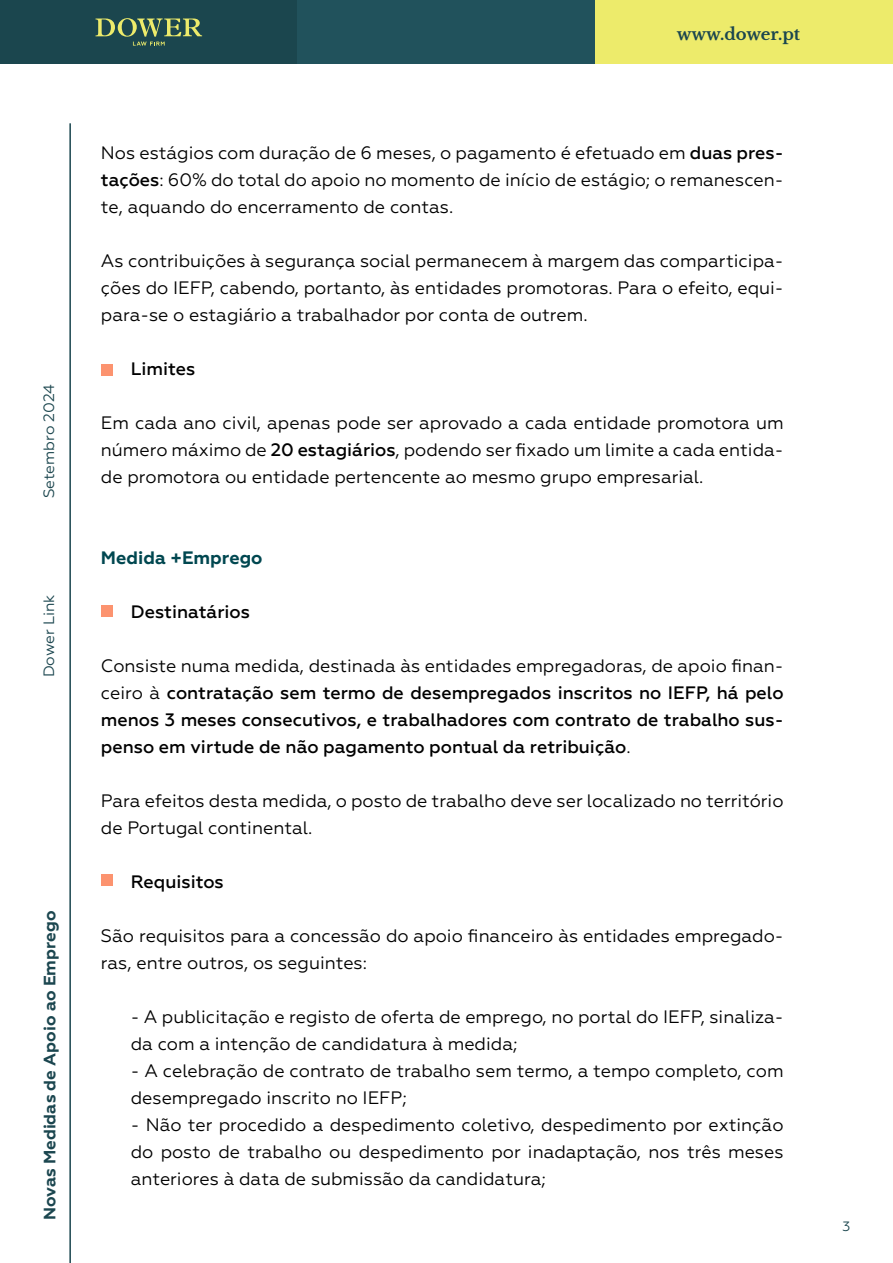
<style>
.page{position:relative;width:893px;height:1263px;background:#fff}
.page>*{position:absolute;margin:0;border:0;box-sizing:border-box;transform-origin:0 0}
.t1{font:18px/27px "Geometria";color:#000;text-align:justify}
.t2{font:500 18px/27px "Geometria";color:#000;text-align:justify}
.t3{font:700 18px "Geometria";color:#004750}
.t4{font:700 16.5px "Geometria";color:#1b464f}
.t5{font:700 16.5px "Libre Baskerville";color:#1b464e}
.t6{font:15px "Geometria";color:#1b464e}
.t7{font:15px "Geometria";color:#1b464f}
.t8{font:13.5px "Geometria";color:#1b464e}
.s1{font-weight:500}
.s2{font-weight:400}
</style>
<div class="page">
<div style="left:0;top:0;width:298px;height:64px;background:#1b464e"></div>
<div style="left:298px;top:0;width:297px;height:64px;background:#21525c"></div>
<div style="left:595px;top:0;width:298px;height:64px;background:#edeb6b"></div>
<svg style="left:96px;top:18px;width:106px;height:28px"></svg>
<hr style="left:69px;top:123px;width:2px;height:1140px;background:#1b464f">
<div style="left:101px;top:364px;width:11px;height:11px;background:#fc936f"></div>
<div style="left:101px;top:605px;width:11px;height:11px;background:#fc936f"></div>
<div style="left:101px;top:875px;width:11px;height:11px;background:#fc936f"></div>
<p class="t6" style="left:40px;top:498px;width:116px;rotate:-90deg">Setembro 2024</p>
<p class="t7" style="left:40px;top:677px;width:85px;rotate:-90deg">Dower Link</p>
<p class="t4" style="left:40px;top:1220px;width:311px;rotate:-90deg">Novas Medidas de Apoio ao Emprego</p>
<p class="t5" style="left:677px;top:24px;width:125px">www.dower.pt</p>
<p class="t1" style="left:101px;top:139px;width:684px">Nos estágios com duração de 6 meses, o pagamento é efetuado em <span class="s1">duas pres&shy;tações</span>: 60% do total do apoio no momento de início de estágio; o remanescen&shy;te, aquando do encerramento de contas.</p>
<p class="t1" style="left:101px;top:247px;width:684px">As contribuições à segurança social permanecem à margem das comparticipa&shy;ções do IEFP, cabendo, portanto, às entidades promotoras. Para o efeito, equi&shy;para-se o estagiário a trabalhador por conta de outrem.</p>
<p class="t2" style="left:131px;top:355px;width:66px">Limites</p>
<p class="t1" style="left:101px;top:409px;width:684px">Em cada ano civil, apenas pode ser aprovado a cada entidade promotora um número máximo de <span class="s1">20 estagiários</span>, podendo ser fixado um limite a cada entida&shy;de promotora ou entidade pertencente ao mesmo grupo empresarial.</p>
<p class="t3" style="left:101px;top:547px;width:163px">Medida +Emprego</p>
<p class="t2" style="left:131px;top:598px;width:121px">Destinatários</p>
<p class="t2" style="left:101px;top:652px;width:684px"><span class="s2">Consiste numa medida, destinada às entidades empregadoras, de apoio finan&shy;ceiro à</span> contratação sem termo de desempregados inscritos no IEFP, há pelo menos 3 meses consecutivos, e trabalhadores com contrato de trabalho sus&shy;penso em virtude de não pagamento pontual da retribuição<span class="s2">.</span></p>
<p class="t1" style="left:101px;top:787px;width:684px">Para efeitos desta medida, o posto de trabalho deve ser localizado no território de Portugal continental.</p>
<p class="t2" style="left:131px;top:868px;width:95px">Requisitos</p>
<p class="t1" style="left:101px;top:922px;width:684px">São requisitos para a concessão do apoio financeiro às entidades empregado&shy;ras, entre outros, os seguintes:</p>
<p class="t1" style="left:131px;top:1003px;width:654px">- A publicitação e registo de oferta de emprego, no portal do IEFP, sinaliza&shy;da com a intenção de candidatura à medida;</p>
<p class="t1" style="left:131px;top:1057px;width:654px">- A celebração de contrato de trabalho sem termo, a tempo completo, com desempregado inscrito no IEFP;</p>
<p class="t1" style="left:131px;top:1111px;width:654px">- Não ter procedido a despedimento coletivo, despedimento por extinção do posto de trabalho ou despedimento por inadaptação, nos três meses anteriores à data de submissão da candidatura;</p>
<p class="t8" style="left:843px;top:1218px;width:9px">3</p>
</div>
